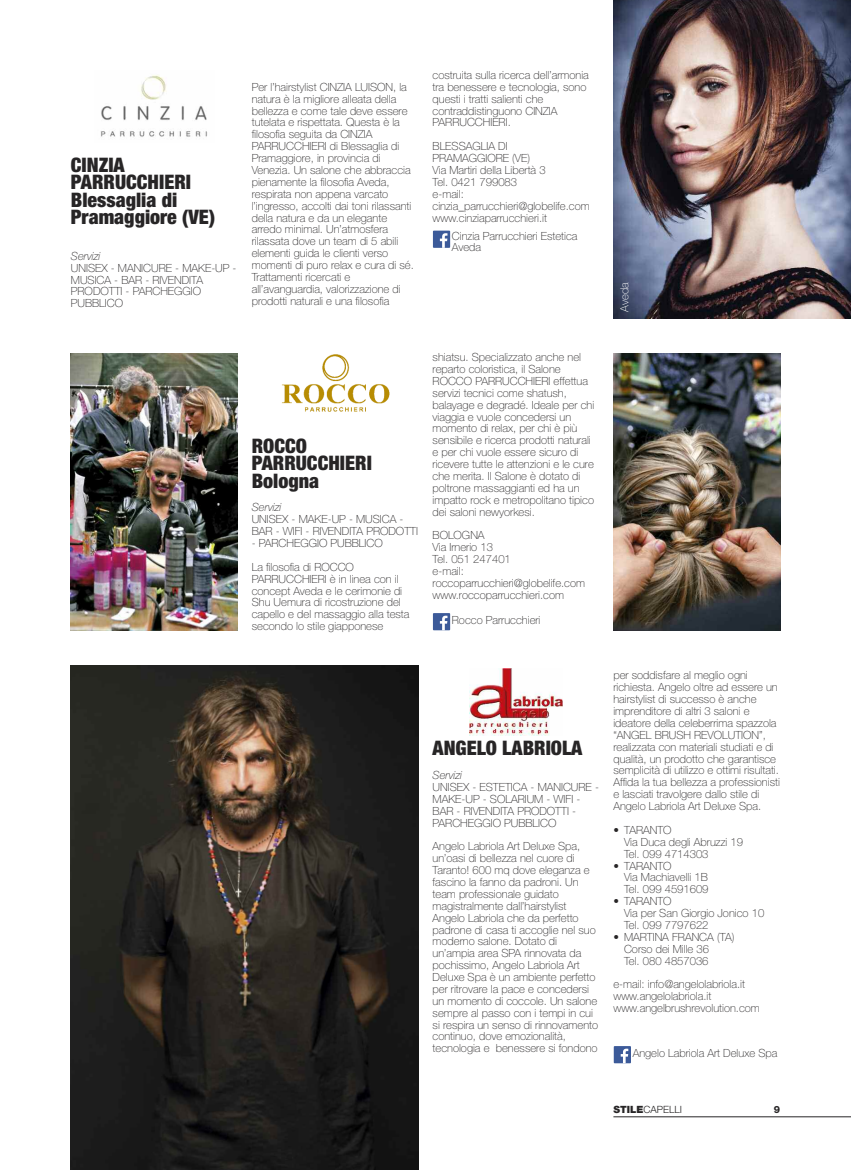
<style>
.page{position:relative;width:851px;height:1170px;background:#fff}
.page>*{position:absolute;margin:0;border:0;box-sizing:border-box;transform-origin:0 0}
.t1{font:900 condensed 20px/17.5px "Helvetica Neue LT Std";color:#272526}
.t2{font:100 11.25px/11.9px "Helvetica Neue LT Std";color:#272526}
.t3{font:italic 100 11.25px "Helvetica Neue LT Std";color:#272526}
.t4{font:100 11.25px "Helvetica Neue LT Std";letter-spacing:.005em;color:#fff}
.t5{font:300 10px "Helvetica Neue LT Std";color:#272526}
.t6{font:800 10px "Helvetica Neue LT Std";color:#272526}
.s1{font-weight:900}
</style>
<div class="page">
<hr style="left:613px;top:1116px;width:237px;height:1px;background:#272526">
<div style="left:432px;top:230px;width:18px;height:18px;background:#f2f4f8"></div>
<div style="left:433px;top:230px;width:17px;height:18px;background:#3c5a99"></div>
<svg style="left:440px;top:233px;width:7px;height:15px"></svg>
<img style="left:613px;top:0;width:237px;height:318px">
<img style="left:613px;top:353px;width:166px;height:277px">
<img style="left:71px;top:353px;width:166px;height:277px">
<img style="left:71px;top:665px;width:347px;height:504px">
<img style="left:100px;top:75px;width:107px;height:62px">
<img style="left:282px;top:354px;width:107px;height:58px">
<img style="left:469px;top:668px;width:93px;height:67px">
<div style="left:432px;top:613px;width:18px;height:17px;background:#f2f4f8"></div>
<div style="left:433px;top:613px;width:17px;height:17px;background:#3c5a99"></div>
<svg style="left:440px;top:615px;width:7px;height:15px"></svg>
<div style="left:613px;top:1045px;width:18px;height:18px;background:#3c5a99"></div>
<svg style="left:620px;top:1048px;width:8px;height:15px"></svg>
<h1 class="t1" style="left:71px;top:157px;width:146px">CINZIA<br>PARRUCCHIERI<br>Blessaglia di<br>Pramaggiore (VE)</h1>
<p class="t3" style="left:71px;top:252px;width:31px">Servizi</p>
<p class="t2" style="left:71px;top:263px;width:167px">UNISEX - MANICURE - MAKE-UP -<br>MUSICA - BAR - RIVENDITA<br>PRODOTTI - PARCHEGGIO<br>PUBBLICO</p>
<p class="t2" style="left:252px;top:82px;width:164px">Per l’hairstylist CINZIA LUISON, la natura è la migliore alleata della bellezza e come tale deve essere tutelata e rispettata. Questa è la filosofia seguita da CINZIA<br>PARRUCCHIERI di Blessaglia di<br>Pramaggiore, in provincia di<br>Venezia. Un salone che abbraccia pienamente la filosofia Aveda, respirata non appena varcato l’ingresso, accolti dai toni rilassanti della natura e da un elegante arredo minimal. Un’atmosfera rilassata dove un team di 5 abili elementi guida le clienti verso momenti di puro relax e cura di sé.<br>Trattamenti ricercati e all’avanguardia, valorizzazione di prodotti naturali e una filosofia</p>
<p class="t2" style="left:432px;top:70px;width:158px">costruita sulla ricerca dell’armonia tra benessere e tecnologia, sono questi i tratti salienti che contraddistinguono CINZIA<br>PARRUCCHIERI.</p>
<p class="t2" style="left:432px;top:141px;width:159px">BLESSAGLIA DI<br>PRAMAGGIORE (VE)<br>Via Martiri della Libertà 3<br>Tel. 0421 799083<br>e-mail: cinzia_parrucchieri@globelife.com www.cinziaparrucchieri.it</p>
<p class="t2" style="left:452px;top:231px;width:127px">Cinzia Parrucchieri Estetica<br>Aveda</p>
<p class="t4" style="left:620px;top:311px;width:31px;rotate:-90deg">Aveda</p>
<h1 class="t1" style="left:252px;top:438px;width:122px">ROCCO<br>PARRUCCHIERI<br>Bologna</h1>
<p class="t3" style="left:252px;top:503px;width:31px">Servizi</p>
<p class="t2" style="left:252px;top:514px;width:168px">UNISEX - MAKE-UP - MUSICA -<br>BAR - WIFI - RIVENDITA PRODOTTI</p>
<p class="t2" style="left:252px;top:532px;width:132px;line-height:23.8px">- PARCHEGGIO PUBBLICO<br>La filosofia di ROCCO</p>
<p class="t2" style="left:252px;top:573px;width:159px">PARRUCCHIERI è in linea con il concept Aveda e le cerimonie di<br>Shu Uemura di ricostruzione del capello e del massaggio alla testa secondo lo stile giapponese</p>
<p class="t2" style="left:432px;top:352px;width:163px">shiatsu. Specializzato anche nel reparto coloristica, il Salone<br>ROCCO PARRUCCHIERI effettua servizi tecnici come shatush, balayage e degradé. Ideale per chi viaggia e vuole concedersi un momento di relax, per chi è più sensibile e ricerca prodotti naturali e per chi vuole essere sicuro di ricevere tutte le attenzioni e le cure che merita. Il Salone è dotato di poltrone massaggianti ed ha un impatto rock e metropolitano tipico dei saloni newyorkesi.</p>
<p class="t2" style="left:432px;top:530px;width:154px">BOLOGNA<br>Via Irnerio 13<br>Tel. 051 247401<br>e-mail: roccoparrucchieri@globelife.com www.roccoparrucchieri.com</p>
<p class="t2" style="left:452px;top:615px;width:90px">Rocco Parrucchieri</p>
<h1 class="t1" style="left:432px;top:741px;width:151px">ANGELO LABRIOLA</h1>
<p class="t3" style="left:432px;top:771px;width:31px">Servizi</p>
<p class="t2" style="left:432px;top:782px;width:168px">UNISEX - ESTETICA - MANICURE -<br>MAKE-UP - SOLARIUM - WIFI -<br>BAR - RIVENDITA PRODOTTI -<br>PARCHEGGIO PUBBLICO</p>
<p class="t2" style="left:432px;top:841px;width:167px">Angelo Labriola Art Deluxe Spa, un’oasi di bellezza nel cuore di<br>Taranto! 600 mq dove eleganza e fascino la fanno da padroni. Un team professionale guidato magistralmente dall’hairstylist<br>Angelo Labriola che da perfetto padrone di casa ti accoglie nel suo moderno salone. Dotato di un’ampia area SPA rinnovata da pochissimo, Angelo Labriola Art<br>Deluxe Spa è un ambiente perfetto per ritrovare la pace e concedersi un momento di coccole. Un salone sempre al passo con i tempi in cui si respira un senso di rinnovamento continuo, dove emozionalità, tecnologia e benessere si fondono</p>
<p class="t2" style="left:613px;top:670px;width:168px">per soddisfare al meglio ogni richiesta. Angelo oltre ad essere un hairstylist di successo è anche imprenditore di altri 3 saloni e ideatore della celeberrima spazzola “ANGEL BRUSH REVOLUTION”, realizzata con materiali studiati e di qualità, un prodotto che garantisce semplicità di utilizzo e ottimi risultati.<br>Affida la tua bellezza a professionisti e lasciati travolgere dallo stile di Angelo Labriola Art Deluxe Spa.</p>
<p class="t2" style="left:624px;top:824px;width:120px;text-indent:-11px">• TARANTO<br>Via Duca degli Abruzzi 19<br>Tel. 099 4714303</p>
<p class="t2" style="left:624px;top:860px;width:86px;text-indent:-11px">• TARANTO<br>Via Machiavelli 1B<br>Tel. 099 4591609</p>
<p class="t2" style="left:624px;top:896px;width:142px;text-indent:-11px">• TARANTO<br>Via per San Giorgio Jonico 10<br>Tel. 099 7797622</p>
<p class="t2" style="left:624px;top:931px;width:112px;text-indent:-11px">• MARTINA FRANCA (TA)<br>Corso dei Mille 36<br>Tel. 080 4857036</p>
<p class="t2" style="left:613px;top:979px;width:148px">e-mail: info@angelolabriola.it www.angelolabriola.it www.angelbrushrevolution.com</p>
<p class="t2" style="left:632px;top:1048px;width:146px">Angelo Labriola Art Deluxe Spa</p>
<p class="t5" style="left:613px;top:1106px;width:70px"><span class="s1">STILE</span>CAPELLI</p>
<p class="t6" style="left:773px;top:1106px;width:8px">9</p>
</div>
